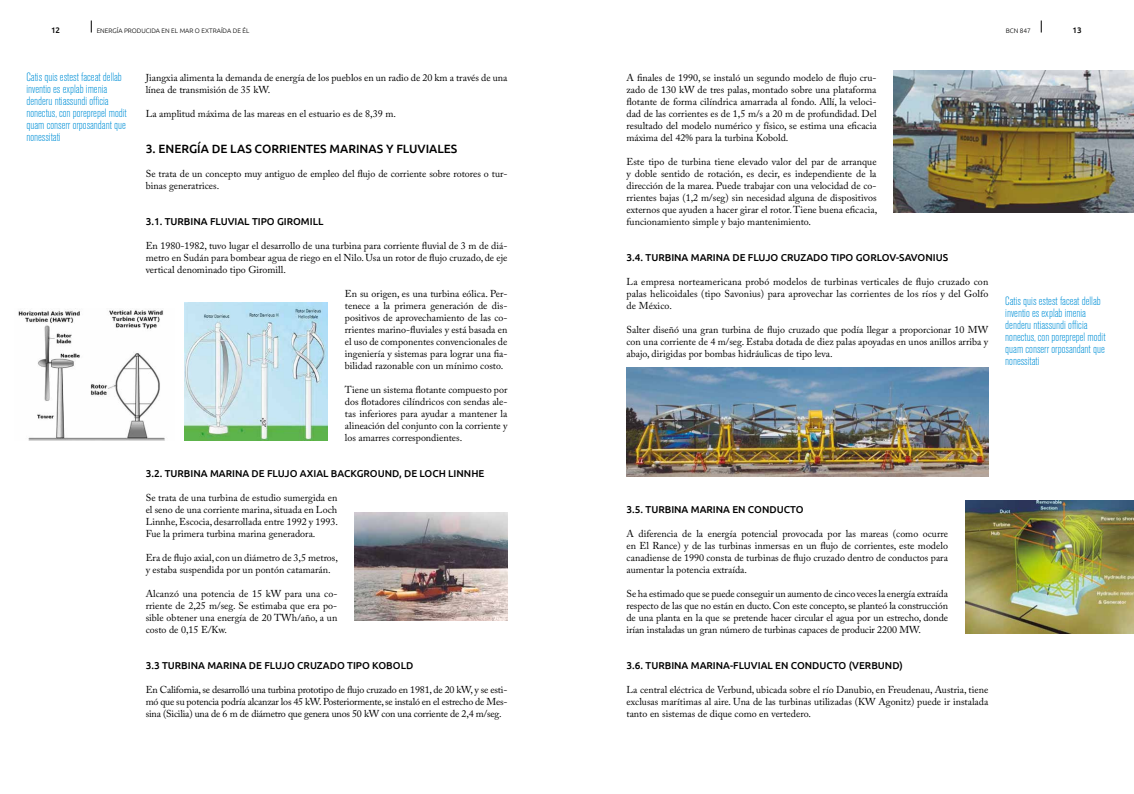
<style>
.page{position:relative;width:1134px;height:794px;background:#fff}
.page>*{position:absolute;margin:0;border:0;box-sizing:border-box;transform-origin:0 0}
.t1{font:300 condensed 12px/12px "Akzidenz Grotesk BQ";color:#0090d7}
.t2{font:500 12px "Ubuntu";color:#000}
.t3{font:10px/12px "Adobe Caslon Pro";color:#000;text-align:justify}
.t4{font:500 10px "Ubuntu";color:#000}
.t5{font:500 8px "Ubuntu";color:#000}
.t6{font:300 6.5px "Ubuntu";color:#000}
</style>
<div class="page">
<svg style="left:91px;top:21px;width:1px;height:12px"></svg>
<svg style="left:1041px;top:21px;width:1px;height:12px"></svg>
<img style="left:18px;top:310px;width:147px;height:130px">
<img style="left:184px;top:303px;width:144px;height:138px">
<img style="left:354px;top:513px;width:153px;height:108px">
<img style="left:893px;top:70px;width:241px;height:143px">
<img style="left:626px;top:367px;width:362px;height:110px">
<img style="left:965px;top:501px;width:169px;height:132px">
<p class="t5" style="left:51px;top:25px;width:11px">12</p>
<p class="t6" style="left:97px;top:26px;width:154px">ENERGÍA PRODUCIDA EN EL MAR O EXTRAÍDA DE ÉL</p>
<p class="t6" style="left:1006px;top:26px;width:27px">BCN 847</p>
<p class="t5" style="left:1072px;top:25px;width:11px">13</p>
<p class="t1" style="left:26px;top:71px;width:102px">Catis quis estest faceat dellab inventio es explab imenia denderu ntiassundi officia nonectus, con poreprepel modit quam conserr orposandant que nonessitati</p>
<p class="t3" style="left:146px;top:71px;width:363px">Jiangxia alimenta la demanda de energía de los pueblos en un radio de 20 km a través de una línea de transmisión de 35 kW.</p>
<p class="t3" style="left:146px;top:107px;width:252px">La amplitud máxima de las mareas en el estuario es de 8,39 m.</p>
<p class="t2" style="left:146px;top:141px;width:313px">3. ENERGÍA DE LAS CORRIENTES MARINAS Y FLUVIALES</p>
<p class="t3" style="left:146px;top:167px;width:363px">Se trata de un concepto muy antiguo de empleo del flujo de corriente sobre rotores o tur&shy;binas generatrices.</p>
<p class="t4" style="left:146px;top:215px;width:179px">3.1. TURBINA FLUVIAL TIPO GIROMILL</p>
<p class="t3" style="left:146px;top:239px;width:363px">En 1980-1982, tuvo lugar el desarrollo de una turbina para corriente fluvial de 3 m de diá&shy;metro en Sudán para bombear agua de riego en el Nilo. Usa un rotor de flujo cruzado, de eje vertical denominado tipo Giromill.</p>
<p class="t3" style="left:345px;top:287px;width:164px">En su origen, es una turbina eólica. Per&shy;tenece a la primera generación de dis&shy;positivos de aprovechamiento de las co&shy;rrientes marino-fluviales y está basada en el uso de componentes convencionales de ingeniería y sistemas para lograr una fia&shy;bilidad razonable con un mínimo costo.</p>
<p class="t3" style="left:345px;top:383px;width:164px">Tiene un sistema flotante compuesto por dos flotadores cilíndricos con sendas ale&shy;tas inferiores para ayudar a mantener la alineación del conjunto con la corriente y los amarres correspondientes.</p>
<p class="t4" style="left:146px;top:467px;width:340px">3.2. TURBINA MARINA DE FLUJO AXIAL BACKGROUND, DE LOCH LINNHE</p>
<p class="t3" style="left:146px;top:491px;width:194px">Se trata de una turbina de estudio sumergida en el seno de una corriente marina, situada en Loch Linnhe, Escocia, desarrollada entre 1992 y 1993.<br>Fue la primera turbina marina generadora.</p>
<p class="t3" style="left:146px;top:551px;width:194px">Era de flujo axial, con un diámetro de 3,5 metros, y estaba suspendida por un pontón catamarán.</p>
<p class="t3" style="left:146px;top:587px;width:193px">Alcanzó una potencia de 15 kW para una co&shy;rriente de 2,25 m/seg. Se estimaba que era po&shy;sible obtener una energía de 20 TWh/año, a un costo de 0,15 E/Kw.</p>
<p class="t4" style="left:146px;top:659px;width:269px">3.3 TURBINA MARINA DE FLUJO CRUZADO TIPO KOBOLD</p>
<p class="t3" style="left:146px;top:683px;width:363px">En California, se desarrolló una turbina prototipo de flujo cruzado en 1981, de 20 kW, y se esti&shy;mó que su potencia podría alcanzar los 45 kW. Posteriormente, se instaló en el estrecho de Mes&shy;sina (Sicilia) una de 6 m de diámetro que genera unos 50 kW con una corriente de 2,4 m/seg.</p>
<p class="t3" style="left:626px;top:71px;width:252px">A finales de 1990, se instaló un segundo modelo de flujo cru&shy;zado de 130 kW de tres palas, montado sobre una plataforma flotante de forma cilíndrica amarrada al fondo. Allí, la veloci&shy;dad de las corrientes es de 1,5 m/s a 20 m de profundidad. Del resultado del modelo numérico y físico, se estima una eficacia máxima del 42% para la turbina Kobold.</p>
<p class="t3" style="left:626px;top:155px;width:252px">Este tipo de turbina tiene elevado valor del par de arranque y doble sentido de rotación, es decir, es independiente de la dirección de la marea. Puede trabajar con una velocidad de co&shy;rrientes bajas (1,2 m/seg) sin necesidad alguna de dispositivos externos que ayuden a hacer girar el rotor. Tiene buena eficacia, funcionamiento simple y bajo mantenimiento.</p>
<p class="t4" style="left:626px;top:251px;width:323px">3.4. TURBINA MARINA DE FLUJO CRUZADO TIPO GORLOV-SAVONIUS</p>
<p class="t3" style="left:626px;top:275px;width:363px">La empresa norteamericana probó modelos de turbinas verticales de flujo cruzado con palas helicoidales (tipo Savonius) para aprovechar las corrientes de los ríos y del Golfo de México.</p>
<p class="t3" style="left:626px;top:323px;width:363px">Salter diseñó una gran turbina de flujo cruzado que podía llegar a proporcionar 10 MW con una corriente de 4 m/seg. Estaba dotada de diez palas apoyadas en unos anillos arriba y abajo, dirigidas por bombas hidráulicas de tipo leva.</p>
<p class="t1" style="left:1005px;top:295px;width:102px">Catis quis estest faceat dellab inventio es explab imenia denderu ntiassundi officia nonectus, con poreprepel modit quam conserr orposandant que nonessitati</p>
<p class="t4" style="left:626px;top:503px;width:179px">3.5. TURBINA MARINA EN CONDUCTO</p>
<p class="t3" style="left:626px;top:527px;width:323px">A diferencia de la energía potencial provocada por las mareas (como ocurre en El Rance) y de las turbinas inmersas en un flujo de corrientes, este modelo canadiense de 1990 consta de turbinas de flujo cruzado dentro de conductos para aumentar la potencia extraída.</p>
<p class="t3" style="left:626px;top:587px;width:323px">Se ha estimado que se puede conseguir un aumento de cinco veces la energía extraída respecto de las que no están en ducto. Con este concepto, se planteó la construcción de una planta en la que se pretende hacer circular el agua por un estrecho, donde irían instaladas un gran número de turbinas capaces de producir 2200 MW.</p>
<p class="t4" style="left:626px;top:659px;width:278px">3.6. TURBINA MARINA-FLUVIAL EN CONDUCTO (VERBUND)</p>
<p class="t3" style="left:626px;top:683px;width:363px">La central eléctrica de Verbund, ubicada sobre el río Danubio, en Freudenau, Austria, tiene exclusas marítimas al aire. Una de las turbinas utilizadas (KW Agonitz) puede ir instalada tanto en sistemas de dique como en vertedero.</p>
</div>
